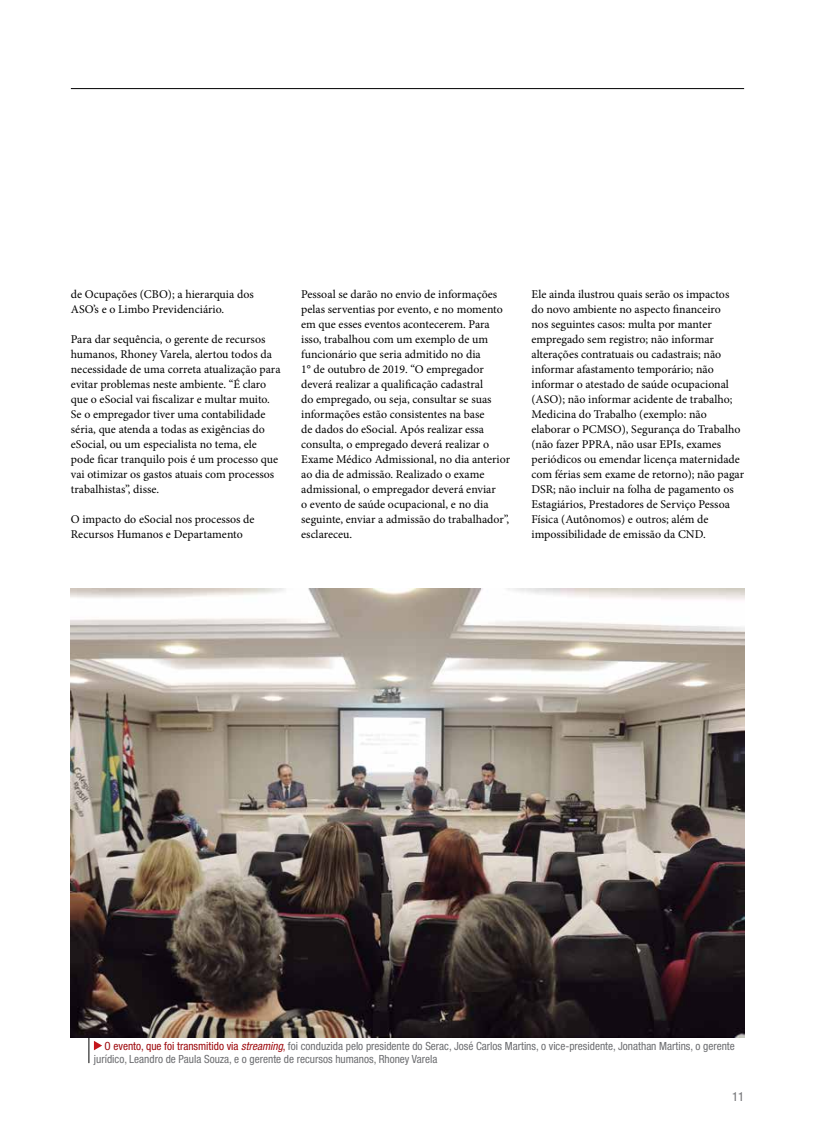
<style>
.page{position:relative;width:815px;height:1134px;background:#fff}
.page>*{position:absolute;margin:0;border:0;box-sizing:border-box;transform-origin:0 0}
.t1{font:condensed 12.5px "Helvetica Neue";color:#6d6e71}
.t2{font:11.88px/15px "Minion Pro";color:#000}
.t3{font:condensed 11.25px/13.5px "Helvetica Neue";color:#6d6e71}
.s1{color:#9e0b0f}
.s2{font-style:italic;color:#9e0b0f}
</style>
<div class="page">
<hr style="left:71px;top:88px;width:673px;height:1px;background:#000">
<svg style="left:89px;top:1037px;width:13px;height:26px"></svg>
<img style="left:71px;top:588px;width:673px;height:449px">
<p class="t2" style="left:71px;top:286px;width:184px">de Ocupações (CBO); a hierarquia dos<br>ASO’s e o Limbo Previdenciário.</p>
<p class="t2" style="left:71px;top:331px;width:211px">Para dar sequência, o gerente de recursos humanos, Rhoney Varela, alertou todos da necessidade de uma correta atualização para evitar problemas neste ambiente. “É claro que o eSocial vai fiscalizar e multar muito.<br>Se o empregador tiver uma contabilidade séria, que atenda a todas as exigências do eSocial, ou um especialista no tema, ele pode ficar tranquilo pois é um processo que vai otimizar os gastos atuais com processos trabalhistas”, disse.</p>
<p class="t2" style="left:71px;top:511px;width:185px">O impacto do eSocial nos processos de<br>Recursos Humanos e Departamento</p>
<p class="t2" style="left:301px;top:286px;width:210px">Pessoal se darão no envio de informações pelas serventias por evento, e no momento em que esses eventos acontecerem. Para isso, trabalhou com um exemplo de um funcionário que seria admitido no dia<br>1° de outubro de 2019. “O empregador deverá realizar a qualificação cadastral<br>do empregado, ou seja, consultar se suas informações estão consistentes na base<br>de dados do eSocial. Após realizar essa consulta, o empregado deverá realizar o Exame Médico Admissional, no dia anterior ao dia de admissão. Realizado o exame admissional, o empregador deverá enviar<br>o evento de saúde ocupacional, e no dia seguinte, enviar a admissão do trabalhador”, esclareceu.</p>
<p class="t2" style="left:531px;top:286px;width:214px">Ele ainda ilustrou quais serão os impactos do novo ambiente no aspecto financeiro<br>nos seguintes casos: multa por manter empregado sem registro; não informar alterações contratuais ou cadastrais; não informar afastamento temporário; não informar o atestado de saúde ocupacional (ASO); não informar acidente de trabalho; Medicina do Trabalho (exemplo: não elaborar o PCMSO), Segurança do Trabalho (não fazer PPRA, não usar EPIs, exames periódicos ou emendar licença maternidade com férias sem exame de retorno); não pagar DSR; não incluir na folha de pagamento os Estagiários, Prestadores de Serviço Pessoa Física (Autônomos) e outros; além de impossibilidade de emissão da CND.</p>
<p class="t3" style="left:94px;top:1039px;width:642px;text-indent:11px"><span class="s1">O evento, que foi transmitido via</span> <span class="s2">streaming</span><span class="s1">,</span> foi conduzida pelo presidente do Serac, José Carlos Martins, o vice-presidente, Jonathan Martins, o gerente jurídico, Leandro de Paula Souza, e o gerente de recursos humanos, Rhoney Varela</p>
<p class="t1" style="left:732px;top:1090px;width:13px">11</p>
</div>
